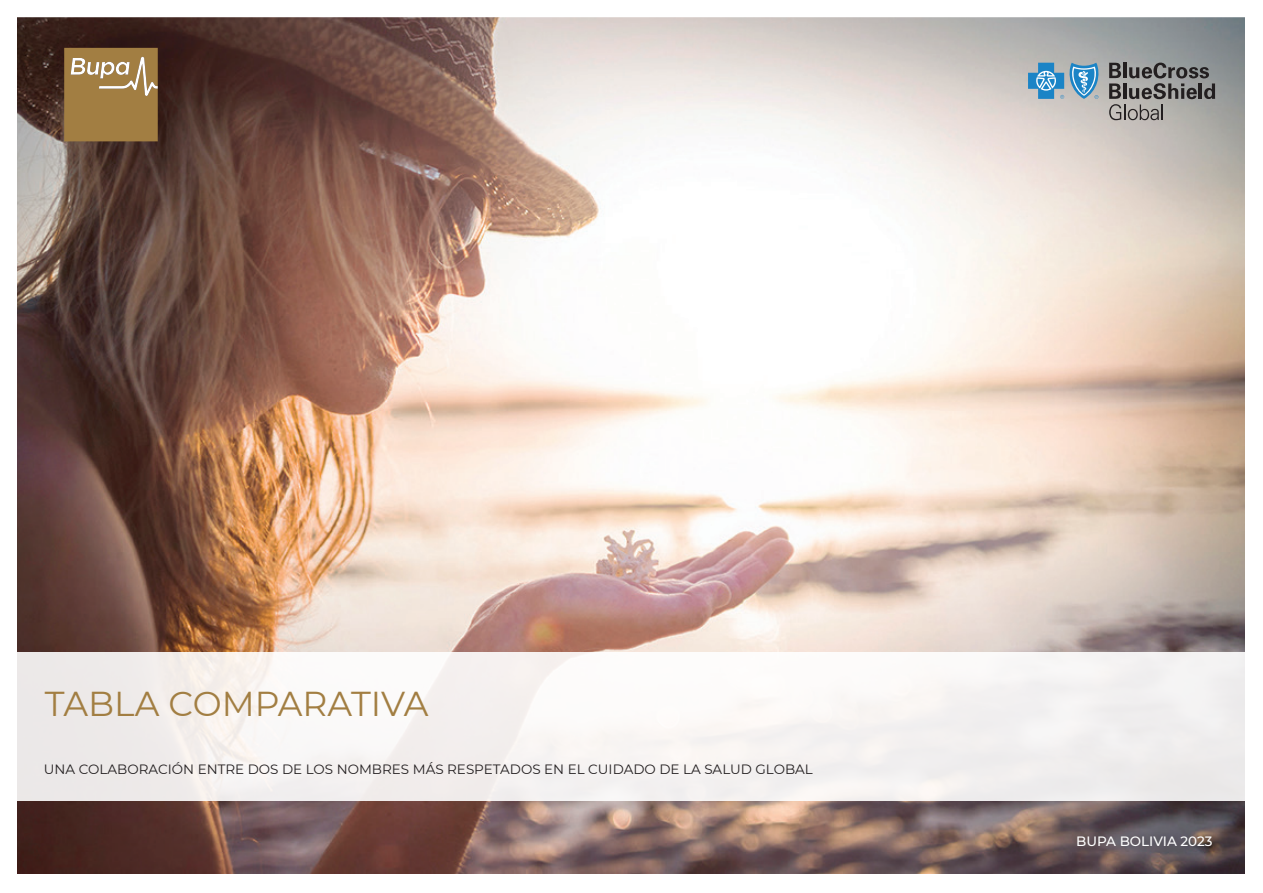
<style>
.page{position:relative;width:1263px;height:893px;background:#fff}
.page>*{position:absolute;margin:0;border:0;box-sizing:border-box;transform-origin:0 0}
.t1{font:34.5px "Montserrat";color:#a27e42}
.t2{font:13.5px "Montserrat";color:#231f20}
.t3{font:500 13.5px "Montserrat";color:#fff}
</style>
<div class="page">
<img style="left:17px;top:17px;width:1228px;height:856px">
<div style="left:0;top:652px;width:1263px;height:149px;background:#f4f1f0"></div>
<svg style="left:1028px;top:63px;width:71px;height:36px;background:#73a8c9"></svg>
<svg style="left:1109px;top:63px;width:106px;height:57px;background:#838281"></svg>
<div style="left:1070px;top:828px;width:149px;height:25px;background:#231f20;opacity:.5"></div>
<svg style="left:64px;top:48px;width:94px;height:93px;background:#a88852"></svg>
<h1 class="t1" style="left:45px;top:680px;width:385px">TABLA COMPARATIVA</h1>
<p class="t2" style="left:44px;top:760px;width:770px">UNA COLABORACIÓN ENTRE DOS DE LOS NOMBRES MÁS RESPETADOS EN EL CUIDADO DE LA SALUD GLOBAL</p>
<p class="t3" style="left:1076px;top:832px;width:138px">BUPA BOLIVIA 2023</p>
</div>
